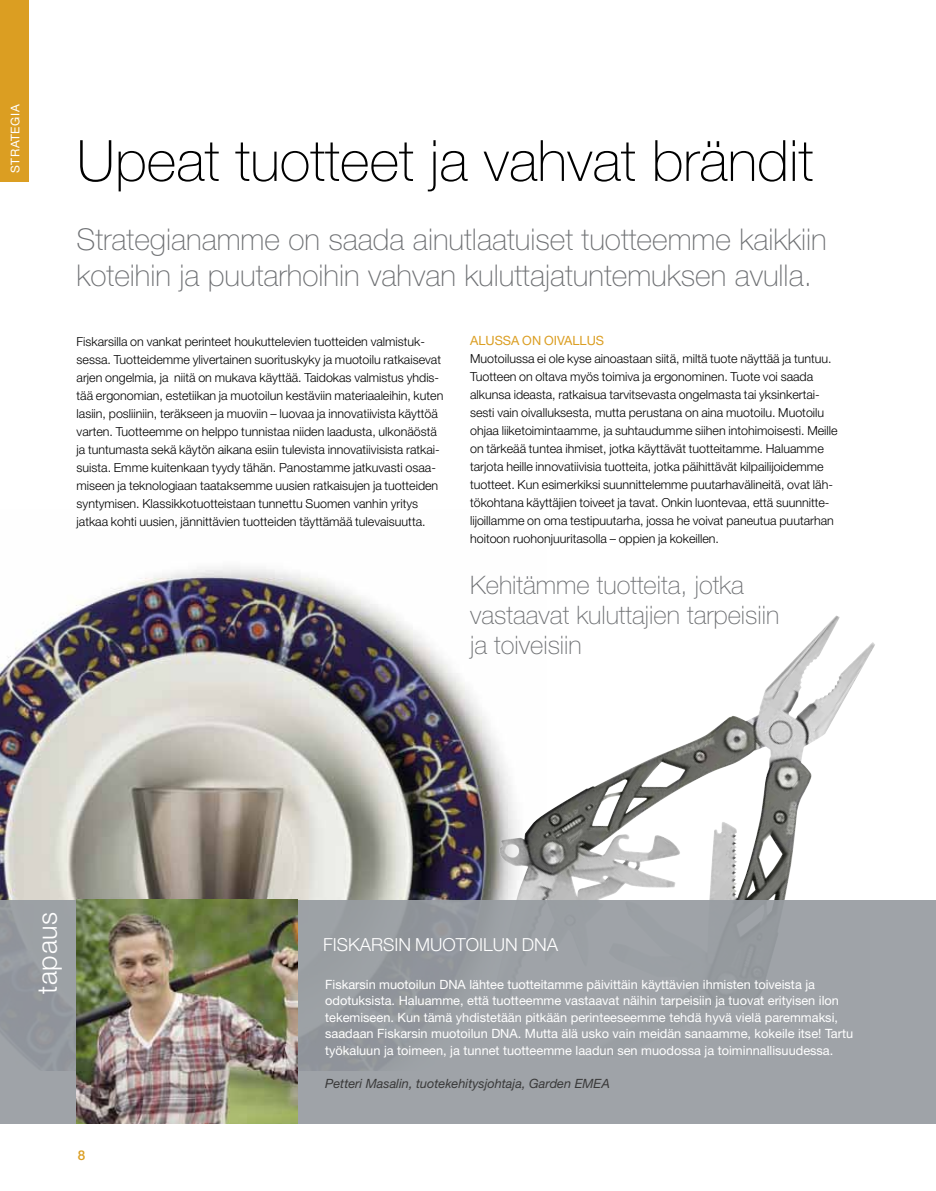
<style>
.page{position:relative;width:936px;height:1191px;background:#fff}
.page>*{position:absolute;margin:0;border:0;box-sizing:border-box;transform-origin:0 0}
.t1{font:100 57px "Helvetica Neue";color:#000}
.t2{font:100 30px/36px "Helvetica Neue";color:#6e7073}
.t3{font:300 27px "Helvetica Neue";color:#fff}
.t4{font:100 25.5px/30px "Helvetica Neue";color:#6e7073}
.t5{font:300 18px "Helvetica Neue";color:#fff}
.t6{font:500 13.5px "Helvetica Neue";color:#db9e22}
.t7{font:12.75px/16.5px "Helvetica Neue";color:#fff}
.t8{font:italic 12.75px "Helvetica Neue";color:#393939}
.t9{font:12.75px "Helvetica Neue";color:#db9e22}
.t10{font:300 12.45px/18px "Helvetica Neue";color:#000}
.t11{font:12px "Helvetica Neue";letter-spacing:.05em;color:#fff}
</style>
<div class="page">
<img style="left:0;top:567px;width:494px;height:333px">
<img style="left:494px;top:692px;width:271px;height:208px">
<div style="left:0;top:900px;width:935px;height:223px;background:linear-gradient(to bottom,#999ea2,#9ea2a7)"></div>
<img style="left:77px;top:900px;width:220px;height:223px">
<div style="left:0;top:0;width:29px;height:181px;background:#db9e22"></div>
<p class="t11" style="left:8px;top:173px;width:69px;rotate:-90deg">strategIA</p>
<h1 class="t1" style="left:77px;top:128px;width:738px">Upeat tuotteet ja vahvat brändit</h1>
<h2 class="t2" style="left:77px;top:222px;width:751px">Strategianamme on saada ainutlaatuiset tuotteemme kaikkiin koteihin ja puutarhoihin vahvan kuluttajatuntemuksen avulla.</h2>
<p class="t10" style="left:77px;top:332px;width:368px">Fiskarsilla on vankat perinteet houkuttelevien tuotteiden valmistuk&shy;sessa. Tuotteidemme ylivertainen suorituskyky ja muotoilu ratkaisevat arjen ongelmia, ja niitä on mukava käyttää. Taidokas valmistus yhdis&shy;tää ergonomian, estetiikan ja muotoilun kestäviin materiaaleihin, kuten lasiin, posliiniin, teräkseen ja muoviin – luovaa ja innovatiivista käyttöä varten. Tuotteemme on helppo tunnistaa niiden laadusta, ulkonäöstä ja tuntumasta sekä käytön aikana esiin tulevista innovatiivisista ratkai&shy;suista. Emme kuitenkaan tyydy tähän. Panostamme jatkuvasti osaa&shy;miseen ja teknologiaan taataksemme uusien ratkaisujen ja tuotteiden syntymisen. Klassikkotuotteistaan tunnettu Suomen vanhin yritys jatkaa kohti uusien, jännittävien tuotteiden täyttämää tulevaisuutta.</p>
<p class="t9" style="left:470px;top:332px;width:10px">ALUSSA</p>
<p class="t9" style="left:522px;top:332px;width:31px">ON OIVALLUS</p>
<p class="t10" style="left:470px;top:349px;width:369px">Muotoilussa ei ole kyse ainoastaan siitä, miltä tuote näyttää ja tuntuu.<br>Tuotteen on oltava myös toimiva ja ergonominen. Tuote voi saada alkunsa ideasta, ratkaisua tarvitsevasta ongelmasta tai yksinkertai&shy;sesti vain oivalluksesta, mutta perustana on aina muotoilu. Muotoilu ohjaa liiketoimintaamme, ja suhtaudumme siihen intohimoisesti. Meille on tärkeää tuntea ihmiset, jotka käyttävät tuotteitamme. Haluamme tarjota heille innovatiivisia tuotteita, jotka päihittävät kilpailijoidemme tuotteet. Kun esimerkiksi suunnittelemme puutarhavälineitä, ovat läh&shy;tökohtana käyttäjien toiveet ja tavat. Onkin luontevaa, että suunnitte&shy;lijoillamme on oma testipuutarha, jossa he voivat paneutua puutarhan hoitoon ruohonjuuritasolla – oppien ja kokeillen.</p>
<h3 class="t4" style="left:470px;top:570px;width:311px">Kehitämme tuotteita, jotka vastaavat kuluttajien tarpeisiin ja toiveisiin</h3>
<h3 class="t3" style="left:31px;top:994px;width:84px;rotate:-90deg">tapaus</h3>
<p class="t6" style="left:78px;top:1147px;width:9px">8</p>
<h3 class="t5" style="left:323px;top:933px;width:21px">FISKARS</h3>
<h3 class="t5" style="left:394px;top:933px;width:35px">in muoto</h3>
<h3 class="t5" style="left:479px;top:933px;width:16px">ilun</h3>
<h3 class="t5" style="left:522px;top:933px;width:38px">DNA</h3>
<p class="t7" style="left:325px;top:976px;width:529px">Fiskarsin muotoilun DNA lähtee tuotteitamme päivittäin käyttävien ihmisten toiveista ja odotuksista. H aluamme, että tuotteemme vastaavat näihin tarpeisiin ja tuovat erityisen ilon tekemiseen. Kun tämä yhdistetään pitkään perinteeseemme tehdä hyvä vielä paremmaksi, saadaan Fiskarsin muotoilun DNA. M utta älä usko vain meidän sanaamme, kokeile itse! Tartu työkaluun ja toimeen, ja tunnet tuotteemme laadun sen muodossa ja toiminnallisuudessa.</p>
<p class="t8" style="left:325px;top:1075px;width:286px">Petteri Masalin, tuotekehitysjohtaja, Garden EMEA</p>
</div>
